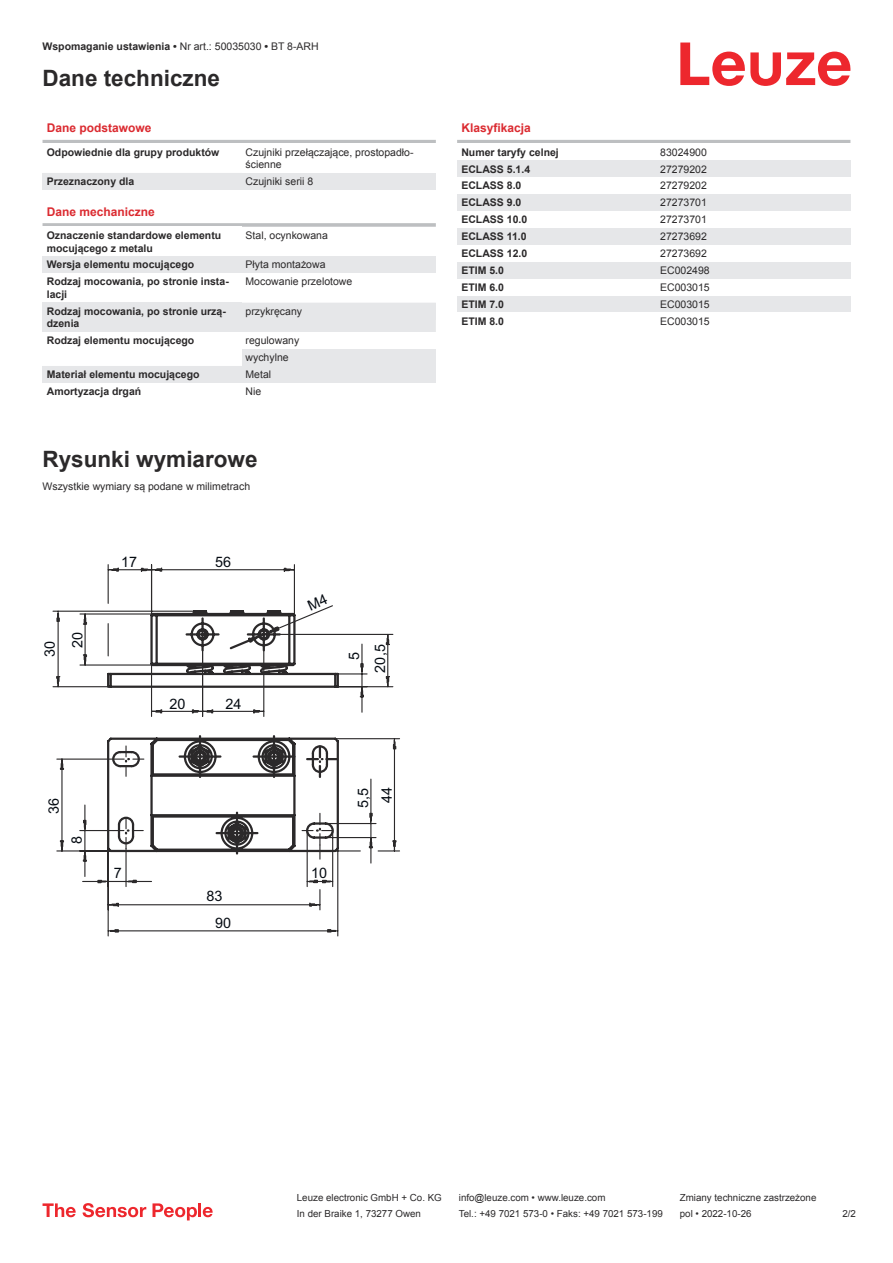
<style>
.page{position:relative;width:893px;height:1263px;background:#fff}
.page>*{position:absolute;margin:0;border:0;box-sizing:border-box;transform-origin:0 0}
.t1{font:700 22.5px "Arial";color:#2b292a}
.t2{font:14.4px/25.8px "Arial";color:#050b12;text-align:center}
.t3{font:700 12px "Arial";color:#db2a30}
.t4{font:700 10.5px/12.6px "Arial";color:#2b292a}
.t5{font:10.5px/12.6px "Arial";color:#2b292a}
.t6{font:9.75px "Arial";color:#2b292a}
.s1{font-weight:400}
</style>
<div class="page">
<svg style="left:680px;top:43px;width:170px;height:43px"></svg>
<div style="left:242px;top:320px;width:194px;height:12px;background:#e6e7e9"></div>
<hr style="left:43px;top:140px;width:393px;height:3px;background:#bdbfc1">
<div style="left:43px;top:173px;width:199px;height:17px;background:#e6e7e9"></div>
<div style="left:242px;top:173px;width:194px;height:17px;background:#e6e7e9"></div>
<svg style="left:43px;top:223px;width:393px;height:4px;background:#c9cbcd"></svg>
<div style="left:43px;top:256px;width:199px;height:17px;background:#e6e7e9"></div>
<div style="left:242px;top:256px;width:194px;height:17px;background:#e6e7e9"></div>
<div style="left:43px;top:303px;width:199px;height:29px;background:#e6e7e9"></div>
<div style="left:242px;top:303px;width:194px;height:17px;background:#e6e7e9"></div>
<div style="left:242px;top:349px;width:194px;height:17px;background:#e6e7e9"></div>
<div style="left:43px;top:366px;width:199px;height:17px;background:#e6e7e9"></div>
<div style="left:242px;top:366px;width:194px;height:17px;background:#e6e7e9"></div>
<hr style="left:457px;top:140px;width:393px;height:3px;background:#bdbfc1">
<div style="left:457px;top:160px;width:200px;height:17px;background:#e6e7e9"></div>
<div style="left:657px;top:160px;width:193px;height:17px;background:#e6e7e9"></div>
<div style="left:457px;top:194px;width:200px;height:17px;background:#e6e7e9"></div>
<div style="left:657px;top:194px;width:193px;height:17px;background:#e6e7e9"></div>
<div style="left:457px;top:228px;width:200px;height:17px;background:#e6e7e9"></div>
<div style="left:657px;top:228px;width:193px;height:17px;background:#e6e7e9"></div>
<div style="left:457px;top:262px;width:200px;height:17px;background:#e6e7e9"></div>
<div style="left:657px;top:262px;width:193px;height:17px;background:#e6e7e9"></div>
<div style="left:457px;top:296px;width:200px;height:16px;background:#e6e7e9"></div>
<div style="left:657px;top:296px;width:193px;height:16px;background:#e6e7e9"></div>
<svg style="left:43px;top:1203px;width:33px;height:14px"></svg>
<svg style="left:83px;top:1203px;width:63px;height:14px"></svg>
<svg style="left:153px;top:1203px;width:44px;height:17px"></svg>
<hr style="left:198px;top:1203px;width:3px;height:14px;background:#ed272d">
<svg style="left:203px;top:1207px;width:10px;height:10px"></svg>
<svg style="left:105px;top:606px;width:72px;height:248px"></svg>
<hr style="left:294px;top:565px;width:1px;height:50px;background:#2b292a">
<hr style="left:152px;top:569px;width:142px;height:1px;background:#2b292a">
<svg style="left:284px;top:568px;width:10px;height:4px"></svg>
<hr style="left:151px;top:565px;width:1px;height:50px;background:#2b292a">
<hr style="left:108px;top:624px;width:1px;height:32px;background:#2b292a">
<hr style="left:108px;top:565px;width:1px;height:38px;background:#2b292a">
<hr style="left:108px;top:569px;width:44px;height:1px;background:#2b292a">
<svg style="left:141px;top:567px;width:21px;height:5px"></svg>
<svg style="left:109px;top:567px;width:10px;height:5px"></svg>
<hr style="left:80px;top:613px;width:77px;height:1px;background:#2b292a">
<hr style="left:80px;top:664px;width:77px;height:2px;background:#2b292a">
<hr style="left:85px;top:614px;width:1px;height:51px;background:#2b292a">
<svg style="left:83px;top:615px;width:4px;height:10px"></svg>
<svg style="left:83px;top:655px;width:4px;height:9px"></svg>
<hr style="left:53px;top:611px;width:142px;height:1px;background:#2b292a">
<hr style="left:53px;top:686px;width:58px;height:1px;background:#2b292a">
<hr style="left:58px;top:611px;width:1px;height:76px;background:#2b292a">
<svg style="left:56px;top:613px;width:4px;height:8px"></svg>
<svg style="left:56px;top:676px;width:4px;height:10px"></svg>
<hr style="left:151px;top:664px;width:1px;height:52px;background:#2b292a">
<hr style="left:152px;top:711px;width:51px;height:1px;background:#2b292a">
<svg style="left:152px;top:709px;width:10px;height:4px"></svg>
<svg style="left:113px;top:818px;width:30px;height:30px"></svg>
<svg style="left:113px;top:746px;width:31px;height:30px"></svg>
<hr style="left:370px;top:779px;width:1px;height:84px;background:#2b292a">
<hr style="left:307px;top:830px;width:1px;height:56px;background:#2b292a">
<hr style="left:332px;top:830px;width:1px;height:56px;background:#2b292a">
<svg style="left:307px;top:880px;width:26px;height:3px"></svg>
<hr style="left:125px;top:848px;width:2px;height:38px;background:#2b292a">
<hr style="left:83px;top:881px;width:69px;height:1px;background:#2b292a">
<svg style="left:98px;top:880px;width:8px;height:3px"></svg>
<svg style="left:128px;top:880px;width:8px;height:3px"></svg>
<hr style="left:108px;top:904px;width:212px;height:1px;background:#2b292a">
<svg style="left:109px;top:903px;width:10px;height:4px"></svg>
<svg style="left:310px;top:889px;width:10px;height:21px"></svg>
<hr style="left:108px;top:848px;width:1px;height:88px;background:#2b292a">
<hr style="left:337px;top:848px;width:1px;height:88px;background:#2b292a">
<hr style="left:108px;top:930px;width:230px;height:1px;background:#2b292a">
<svg style="left:110px;top:929px;width:8px;height:3px"></svg>
<svg style="left:328px;top:929px;width:8px;height:3px"></svg>
<hr style="left:80px;top:830px;width:33px;height:1px;background:#2b292a">
<hr style="left:84px;top:805px;width:1px;height:71px;background:#2b292a">
<svg style="left:83px;top:851px;width:4px;height:10px"></svg>
<svg style="left:83px;top:820px;width:3px;height:9px"></svg>
<hr style="left:57px;top:850px;width:54px;height:1px;background:#2b292a">
<hr style="left:57px;top:758px;width:56px;height:2px;background:#2b292a">
<hr style="left:61px;top:759px;width:2px;height:92px;background:#2b292a">
<svg style="left:60px;top:841px;width:4px;height:10px"></svg>
<svg style="left:60px;top:759px;width:4px;height:10px"></svg>
<svg style="left:177px;top:594px;width:223px;height:265px"></svg>
<p class="t4" style="left:43px;top:41px;width:278px">Wspomaganie ustawienia • <span class="s1">Nr art.: 50035030</span> • <span class="s1">BT 8-ARH</span></p>
<h1 class="t1" style="left:43px;top:70px;width:179px">Dane techniczne</h1>
<p class="t3" style="left:47px;top:123px;width:106px">Dane podstawowe</p>
<p class="t4" style="left:47px;top:147px;width:174px">Odpowiednie dla grupy produktów</p>
<p class="t5" style="left:246px;top:146px;width:170px">Czujniki przełączające, prostopadło&shy;ścienne</p>
<p class="t4" style="left:47px;top:176px;width:89px">Przeznaczony dla</p>
<p class="t5" style="left:246px;top:176px;width:69px">Czujniki serii 8</p>
<p class="t3" style="left:47px;top:207px;width:110px">Dane mechaniczne</p>
<p class="t4" style="left:47px;top:230px;width:176px">Oznaczenie standardowe elementu mocującego z metalu</p>
<p class="t5" style="left:246px;top:230px;width:84px">Stal, ocynkowana</p>
<p class="t4" style="left:47px;top:259px;width:149px">Wersja elementu mocującego</p>
<p class="t5" style="left:246px;top:258px;width:81px">Płyta montażowa</p>
<p class="t4" style="left:47px;top:276px;width:184px">Rodzaj mocowania, po stronie insta&shy;lacji</p>
<p class="t5" style="left:246px;top:276px;width:108px">Mocowanie przelotowe</p>
<p class="t4" style="left:47px;top:305px;width:181px">Rodzaj mocowania, po stronie urzą&shy;dzenia</p>
<p class="t5" style="left:246px;top:305px;width:58px">przykręcany</p>
<p class="t4" style="left:47px;top:334px;width:149px">Rodzaj elementu mocującego</p>
<p class="t5" style="left:246px;top:332px;width:55px;line-height:17px">regulowany wychylne</p>
<p class="t4" style="left:47px;top:368px;width:154px">Materiał elementu mocującego</p>
<p class="t5" style="left:246px;top:369px;width:27px">Metal</p>
<p class="t4" style="left:47px;top:385px;width:96px">Amortyzacja drgań</p>
<p class="t5" style="left:246px;top:386px;width:17px">Nie</p>
<h1 class="t1" style="left:43px;top:451px;width:217px">Rysunki wymiarowe</h1>
<p class="t5" style="left:43px;top:480px;width:209px">Wszystkie wymiary są podane w milimetrach</p>
<h2 class="t2" style="left:38px;top:657px;width:18px;rotate:-90deg">30</h2>
<h2 class="t2" style="left:65px;top:648px;width:18px;rotate:-90deg">20</h2>
<h2 class="t2" style="left:42px;top:814px;width:18px;rotate:-90deg">36</h2>
<h2 class="t2" style="left:65px;top:844px;width:10px;rotate:-90deg">8</h2>
<h2 class="t2" style="left:121px;top:550px;width:18px">17</h2>
<h2 class="t2" style="left:215px;top:550px;width:18px">56</h2>
<h2 class="t2" style="left:169px;top:692px;width:18px">20</h2>
<h2 class="t2" style="left:225px;top:692px;width:18px">24</h2>
<h2 class="t2" style="left:342px;top:672px;width:30px;rotate:-90deg">5<br>20,5</h2>
<h2 class="t2" style="left:114px;top:861px;width:10px">7</h2>
<h2 class="t2" style="left:311px;top:861px;width:18px">10</h2>
<h2 class="t2" style="left:206px;top:884px;width:18px">83</h2>
<h2 class="t2" style="left:215px;top:911px;width:18px">90</h2>
<h2 class="t2" style="left:351px;top:808px;width:22px;rotate:-90deg">5,5</h2>
<h2 class="t2" style="left:375px;top:803px;width:18px;rotate:-90deg">44</h2>
<p class="t3" style="left:461px;top:123px;width:71px">Klasyfikacja</p>
<p class="t4" style="left:461px;top:147px;width:99px">Numer taryfy celnej</p>
<p class="t5" style="left:660px;top:147px;width:48px">83024900</p>
<p class="t4" style="left:461px;top:164px;width:70px">ECLASS 5.1.4</p>
<p class="t5" style="left:660px;top:164px;width:48px">27279202</p>
<p class="t4" style="left:461px;top:180px;width:62px">ECLASS 8.0</p>
<p class="t5" style="left:660px;top:180px;width:48px">27279202</p>
<p class="t4" style="left:461px;top:197px;width:62px">ECLASS 9.0</p>
<p class="t5" style="left:660px;top:197px;width:48px">27273701</p>
<p class="t4" style="left:461px;top:214px;width:67px">ECLASS 10.0</p>
<p class="t5" style="left:660px;top:214px;width:48px">27273701</p>
<p class="t4" style="left:461px;top:231px;width:67px">ECLASS 11.0</p>
<p class="t5" style="left:660px;top:231px;width:48px">27273692</p>
<p class="t4" style="left:461px;top:248px;width:67px">ECLASS 12.0</p>
<p class="t5" style="left:660px;top:248px;width:48px">27273692</p>
<p class="t4" style="left:461px;top:265px;width:44px">ETIM 5.0</p>
<p class="t5" style="left:660px;top:265px;width:51px">EC002498</p>
<p class="t4" style="left:461px;top:282px;width:44px">ETIM 6.0</p>
<p class="t5" style="left:660px;top:282px;width:51px">EC003015</p>
<p class="t4" style="left:461px;top:299px;width:44px">ETIM 7.0</p>
<p class="t5" style="left:660px;top:299px;width:51px">EC003015</p>
<p class="t4" style="left:461px;top:316px;width:44px">ETIM 8.0</p>
<p class="t5" style="left:660px;top:316px;width:51px">EC003015</p>
<p class="t6" style="left:297px;top:1194px;width:146px">Leuze electronic GmbH + Co. KG</p>
<p class="t6" style="left:459px;top:1194px;width:148px">info@leuze.com • www.leuze.com</p>
<p class="t6" style="left:680px;top:1191px;width:138px">Zmiany techniczne zastrzeżone</p>
<p class="t6" style="left:297px;top:1210px;width:126px">In der Braike 1, 73277 Owen</p>
<p class="t6" style="left:459px;top:1210px;width:205px">Tel.: +49 7021 573-0 • Faks: +49 7021 573-199</p>
<p class="t6" style="left:680px;top:1210px;width:73px">pol • 2022-10-26</p>
<p class="t6" style="left:842px;top:1210px;width:15px">2 /2</p>
</div>
